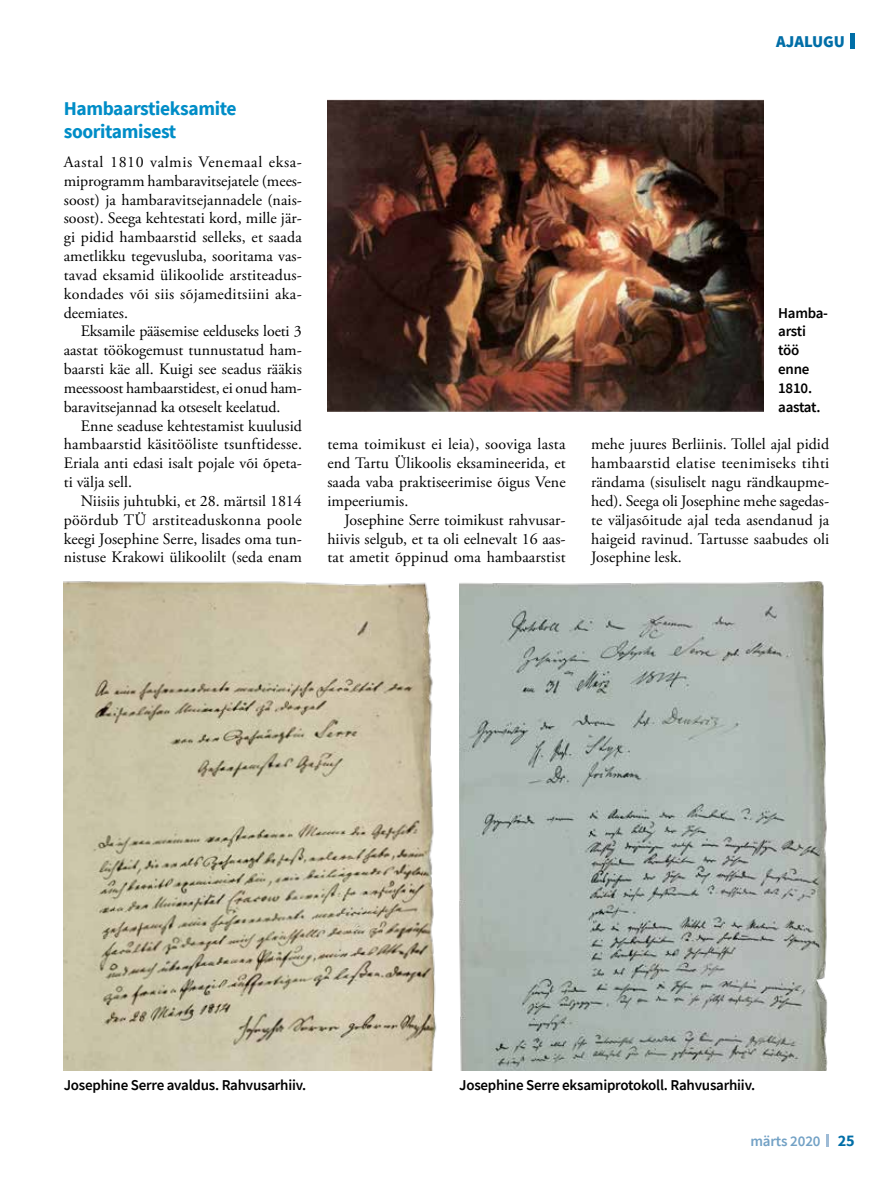
<style>
.page{position:relative;width:893px;height:1191px;background:#fff}
.page>*{position:absolute;margin:0;border:0;box-sizing:border-box;transform-origin:0 0}
.t1{font:700 19.5px/22.5px "Source Sans Pro";letter-spacing:-.02em;color:#008dc7}
.t2{font:900 16.5px "Source Sans Pro";color:#006ea7}
.t3{font:15.9px/18.8px "Adobe Garamond Pro";letter-spacing:.005em;color:#000;text-align:justify}
.t4{font:600 15px/18.9px "Source Sans Pro";letter-spacing:-.015em;color:#000}
.t5{font:600 15px "Source Sans Pro";letter-spacing:-.01em;color:#72a1c5}
.s1{font-weight:700;font-size:16.2px;color:#006ea7}
</style>
<div class="page">
<div style="left:850px;top:33px;width:5px;height:16px;background:#006ea7"></div>
<svg style="left:826px;top:1134px;width:2px;height:12px"></svg>
<img style="left:327px;top:99px;width:436px;height:313px">
<img style="left:64px;top:581px;width:373px;height:489px">
<img style="left:459px;top:581px;width:369px;height:489px">
<p class="t1" style="left:64px;top:97px;width:174px">Hambaarstieksamite sooritamisest</p>
<p class="t3" style="left:64px;top:153px;width:240px">Aastal 1810 valmis Venemaal eksa&shy;miprogramm hambaravitsejatele (mees&shy;soost) ja hambaravitsejannadele (nais&shy;soost). Seega kehtestati kord, mille jär&shy;gi pidid hambaarstid selleks, et saada ametlikku tegevusluba, sooritama vas&shy;tavad eksamid ülikoolide arstiteadus&shy;kondades või siis sõjameditsiini aka&shy;deemiates.</p>
<p class="t3" style="left:64px;top:323px;width:240px;text-indent:17px">Eksamile pääsemise eelduseks loeti 3 aastat töökogemust tunnustatud ham&shy;baarsti käe all. Kuigi see seadus rääkis meessoost hambaarstidest, ei onud ham&shy;baravitsejannad ka otseselt keelatud.</p>
<p class="t3" style="left:64px;top:417px;width:240px;text-indent:17px">Enne seaduse kehtestamist kuulusid hambaarstid käsitööliste tsunftidesse.<br>Eriala anti edasi isalt pojale või õpeta&shy;ti välja sell.</p>
<p class="t3" style="left:64px;top:492px;width:240px;text-indent:17px">Niisiis juhtubki, et 28. märtsil 1814 pöördub TÜ arstiteaduskonna poole keegi Josephine Serre, lisades oma tun&shy;nistuse Krakowi ülikoolilt (seda enam</p>
<p class="t2" style="left:776px;top:30px;width:70px">AJALUGU</p>
<p class="t3" style="left:327px;top:435px;width:240px">tema toimikust ei leia), sooviga lasta end Tartu Ülikoolis eksamineerida, et saada vaba praktiseerimise õigus Vene impeeriumis.</p>
<p class="t3" style="left:327px;top:511px;width:240px;text-indent:17px">Josephine Serre toimikust rahvusar&shy;hiivis selgub, et ta oli eelnevalt 16 aas&shy;tat ametit õppinud oma hambaarstist</p>
<p class="t4" style="left:778px;top:303px;width:51px">Hamba&shy;arsti töö enne<br>1810. aastat.</p>
<p class="t3" style="left:591px;top:435px;width:240px">mehe juures Berliinis. Tollel ajal pidid hambaarstid elatise teenimiseks tihti rändama (sisuliselt nagu rändkaupme&shy;hed). Seega oli Josephine mehe sagedas&shy;te väljasõitude ajal teda asendanud ja haigeid ravinud. Tartusse saabudes oli Josephine lesk.</p>
<p class="t4" style="left:64px;top:1075px;width:244px">Josephine Serre avaldus. Rahvusarhiiv.</p>
<p class="t4" style="left:459px;top:1075px;width:297px">Josephine Serre eksamiprotokoll. Rahvusarhiiv.</p>
<p class="t5" style="left:750px;top:1131px;width:106px">märts 2020 <span class="s1">25</span></p>
</div>
